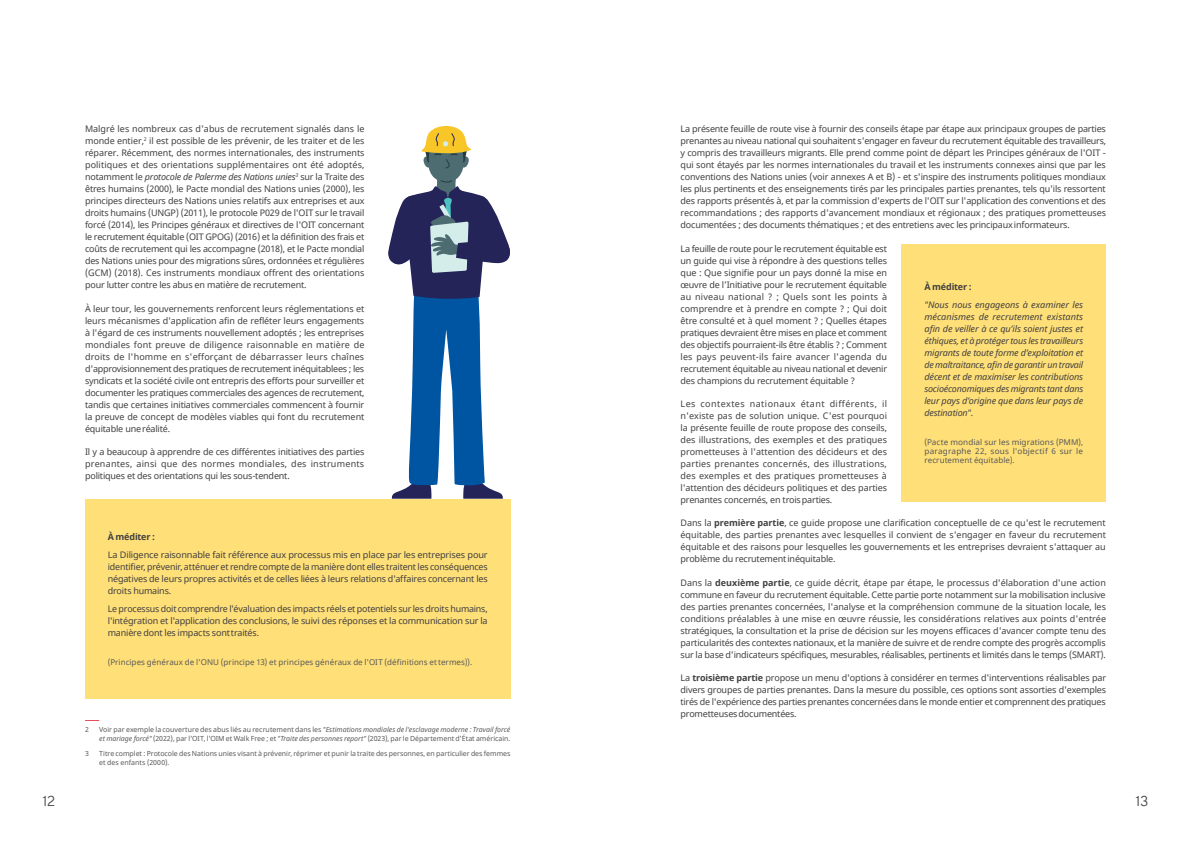
<style>
.page{position:relative;width:1191px;height:842px;background:#fff}
.page>*{position:absolute;margin:0;border:0;box-sizing:border-box;transform-origin:0 0}
.t1{font:300 14px "Overpass";color:#414042}
.t2{font:9px/12px "Noto Sans";letter-spacing:-.02em;color:#414042;text-align:justify}
.t3{font:italic 9px/12px "Noto Sans";letter-spacing:-.02em;color:#414042;text-align:justify}
.t4{font:700 9px "Noto Sans";letter-spacing:-.02em;color:#414042}
.t5{font:8px/9px "Noto Sans";letter-spacing:.01em;color:#58595b;text-align:justify}
.t6{font:7px/9px "Noto Sans";color:#58595b}
.s1{font-style:italic}
.s2{font-weight:700}
.s3{font-style:normal}
</style>
<div class="page">
<svg style="left:85px;top:720px;width:14px;height:1px"></svg>
<div style="left:85px;top:500px;width:425px;height:74px;background:#ffdf77"></div>
<div style="left:85px;top:571px;width:425px;height:99px;background:#ffdf77"></div>
<div style="left:85px;top:625px;width:425px;height:73px;background:#ffdf77"></div>
<svg style="left:388px;top:126px;width:122px;height:373px"></svg>
<div style="left:901px;top:244px;width:205px;height:86px;background:#ffdf77"></div>
<div style="left:901px;top:261px;width:205px;height:194px;background:#ffdf77"></div>
<div style="left:901px;top:399px;width:205px;height:103px;background:#ffdf77"></div>
<p class="t2" style="left:85px;top:123px;width:281px">Malgré les nombreux cas d'abus de recrutement signalés dans le monde entier,<sup>2</sup> il est possible de les prévenir, de les traiter et de les réparer. Récemment, des normes internationales, des instruments politiques et des orientations supplémentaires ont été adoptés, notamment le <span class="s1">protocole de Palerme des Nations unies</span><sup>3</sup> sur la Traite des êtres humains (2000), le Pacte mondial des Nations unies (2000), les principes directeurs des Nations unies relatifs aux entreprises et aux droits humains (UNGP) (2011), le protocole P029 de l'OIT sur le travail forcé (2014), les Principes généraux et directives de l'OIT concernant le recrutement équitable (OIT GPOG) (2016) et la définition des frais et coûts de recrutement qui les accompagne (2018), et le Pacte mondial des Nations unies pour des migrations sûres, ordonnées et régulières (GCM) (2018). Ces instruments mondiaux offrent des orientations pour lutter contre les abus en matière de recrutement.</p>
<p class="t2" style="left:85px;top:303px;width:281px">À leur tour, les gouvernements renforcent leurs réglementations et leurs mécanismes d'application afin de refléter leurs engagements à l'égard de ces instruments nouvellement adoptés ; les entreprises mondiales font preuve de diligence raisonnable en matière de droits de l'homme en s'efforçant de débarrasser leurs chaînes d'approvisionnement des pratiques de recrutement inéquitablees ; les syndicats et la société civile ont entrepris des efforts pour surveiller et documenter les pratiques commerciales des agences de recrutement, tandis que certaines initiatives commerciales commencent à fournir la preuve de concept de modèles viables qui font du recrutement équitable uneréalité.</p>
<p class="t2" style="left:85px;top:446px;width:281px">Il y a beaucoup à apprendre de ces différentes initiatives des parties prenantes, ainsi que des normes mondiales, des instruments politiques et des orientations qui les sous-tendent.</p>
<p class="t4" style="left:108px;top:531px;width:49px">À méditer :</p>
<p class="t2" style="left:108px;top:549px;width:381px">La Diligence raisonnable fait référence aux processus mis en place par les entreprises pour identifier, prévenir, atténuer et rendre compte de la manière dont elles traitent les conséquences négatives de leurs propres activités et de celles liées à leurs relations d'affaires concernant les droits humains.</p>
<p class="t2" style="left:108px;top:603px;width:381px">Le processus doit comprendre l'évaluation des impacts réels et potentiels sur les droits humains, l'intégration et l'application des conclusions, le suivi des réponses et la communication sur la manière dont les impacts sonttraités.</p>
<p class="t5" style="left:108px;top:657px;width:366px">(Principes généraux de l'ONU (principe 13) et principes généraux de l'OIT (définitions ettermes)).</p>
<p class="t6" style="left:85px;top:725px;width:5px">2</p>
<p class="t6" style="left:99px;top:725px;width:413px">Voir par exemple la couverture des abus liés au recrutement dans les <span class="s1">"Estimations mondiales de l'esclavage moderne : Travail forcé et mariage forcé"</span> (2022), par l'OIT, l'OIM et Walk Free ; et <span class="s1">"Traite des personnes report"</span> (2023), par le Département d'État américain.</p>
<p class="t6" style="left:85px;top:749px;width:5px">3</p>
<p class="t6" style="left:99px;top:749px;width:413px">Titre complet : Protocole des Nations unies visant à prévenir, réprimer et punir la traite des personnes, en particulier des femmes et des enfants (2000).</p>
<p class="t2" style="left:680px;top:123px;width:427px">La présente feuille de route vise à fournir des conseils étape par étape aux principaux groupes de parties prenantes au niveau national qui souhaitent s'engager en faveur du recrutement équitable des travailleurs, y compris des travailleurs migrants. Elle prend comme point de départ les Principes généraux de l'OIT - qui sont étayés par les normes internationales du travail et les instruments connexes ainsi que par les conventions des Nations unies (voir annexes A et B) - et s'inspire des instruments politiques mondiaux les plus pertinents et des enseignements tirés par les principales parties prenantes, tels qu'ils ressortent des rapports présentés à, et par la commission d'experts de l'OIT sur l'application des conventions et des recommandations ; des rapports d'avancement mondiaux et régionaux ; des pratiques prometteuses documentées ; des documents thématiques ; et des entretiens avec les principauxinformateurs.</p>
<p class="t2" style="left:680px;top:243px;width:208px">La feuille de route pour le recrutement équitable est un guide qui vise à répondre à des questions telles que : Que signifie pour un pays donné la mise en œuvre de l’Initiative pour le recrutement équitable au niveau national ? ; Quels sont les points à comprendre et à prendre en compte ? ; Qui doit être consulté et à quel moment ? ; Quelles étapes pratiques devraient être mises en place et comment des objectifs pourraient-ils être établis ? ; Comment les pays peuvent-ils faire avancer l'agenda du recrutement équitable au niveau national et devenir des champions du recrutement équitable ?</p>
<p class="t2" style="left:680px;top:398px;width:208px">Les contextes nationaux étant différents, il n'existe pas de solution unique. C'est pourquoi la présente feuille de route propose des conseils, des illustrations, des exemples et des pratiques prometteuses à l'attention des décideurs et des parties prenantes concernés, des illustrations, des exemples et des pratiques prometteuses à l'attention des décideurs politiques et des parties prenantes concernés, en troisparties.</p>
<p class="t2" style="left:680px;top:517px;width:427px">Dans la <span class="s2">première partie</span>, ce guide propose une clarification conceptuelle de ce qu'est le recrutement équitable, des parties prenantes avec lesquelles il convient de s'engager en faveur du recrutement équitable et des raisons pour lesquelles les gouvernements et les entreprises devraient s'attaquer au problème du recrutementinéquitable.</p>
<p class="t2" style="left:680px;top:577px;width:427px">Dans la <span class="s2">deuxième partie</span>, ce guide décrit, étape par étape, le processus d'élaboration d'une action commune en faveur du recrutement équitable. Cette partie porte notamment sur la mobilisation inclusive des parties prenantes concernées, l'analyse et la compréhension commune de la situation locale, les conditions préalables à une mise en œuvre réussie, les considérations relatives aux points d'entrée stratégiques, la consultation et la prise de décision sur les moyens efficaces d'avancer compte tenu des particularités des contextes nationaux, et la manière de suivre et de rendre compte des progrès accomplis sur la base d'indicateurs spécifiques, mesurables, réalisables, pertinents et limités dans le temps (SMART).</p>
<p class="t2" style="left:680px;top:672px;width:427px">La <span class="s2">troisième partie</span> propose un menu d'options à considérer en termes d'interventions réalisables par divers groupes de parties prenantes. Dans la mesure du possible, ces options sont assorties d'exemples tirés de l'expérience des parties prenantes concernées dans le monde entier et comprennent des pratiques prometteusesdocumentées.</p>
<p class="t4" style="left:924px;top:281px;width:49px">À méditer :</p>
<p class="t3" style="left:924px;top:298px;width:160px">"Nous nous engageons à examiner les mécanismes de recrutement existants afin de veiller à ce qu’ils soient justes et éthiques, et à protéger tous les travailleurs migrants de toute forme d’exploitation et de maltraitance, afin de garantir un travail décent et de maximiser les contributions socioéconomiques des migrants tant dans leur pays d’origine que dans leur pays de destination"<span class="s3">.</span></p>
<p class="t5" style="left:924px;top:438px;width:160px">(Pacte mondial sur les migrations (PMM), paragraphe 22, sous l'objectif 6 sur le recrutement équitable).</p>
<h1 class="t1" style="left:43px;top:791px;width:14px">12</h1>
<h1 class="t1" style="left:1135px;top:791px;width:14px">13</h1>
</div>
